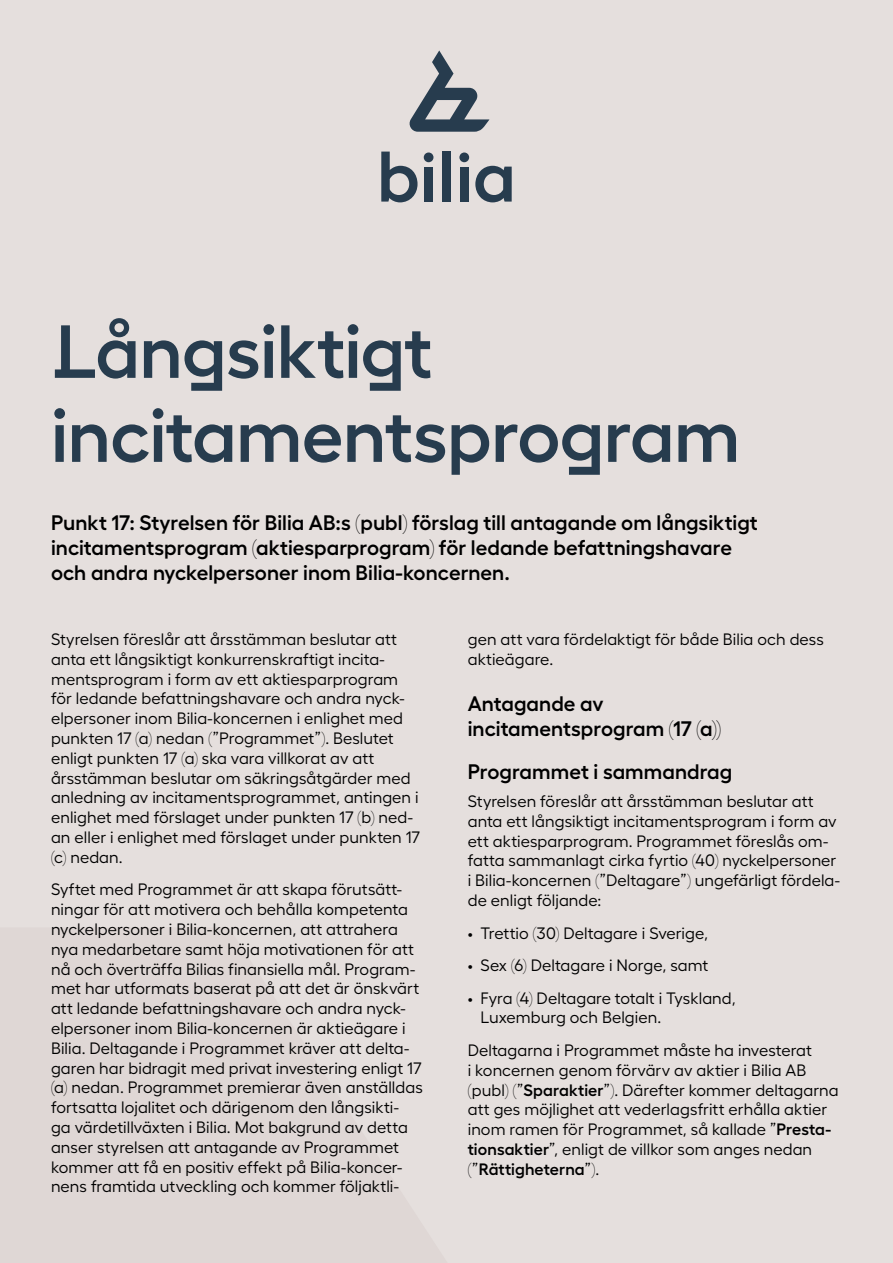
<style>
.page{position:relative;width:893px;height:1263px;background:#e5dfdd}
.page>*{position:absolute;margin:0;border:0;box-sizing:border-box;transform-origin:0 0}
.t1{font:700 75px/84px "Hellix Bilia Semi";letter-spacing:-.01em;color:#273c4e}
.t2{font:600 21px/25.2px "Hellix";color:#000}
.t3{font:16.5px/19.8px "Hellix";letter-spacing:.005em;color:#000}
.s1{font-weight:600}
</style>
<div class="page">
<div style="left:424px;top:152px;width:9px;height:10px;background:#273c4e;border-radius:50%"></div>
<div style="left:459px;top:152px;width:10px;height:10px;background:#273c4e;border-radius:50%"></div>
<div style="left:424px;top:167px;width:9px;height:35px;background:#273c4e"></div>
<div style="left:442px;top:152px;width:9px;height:50px;background:#273c4e"></div>
<div style="left:460px;top:167px;width:8px;height:35px;background:#273c4e"></div>
<svg style="left:475px;top:166px;width:37px;height:36px"></svg>
<svg style="left:381px;top:152px;width:37px;height:50px"></svg>
<svg style="left:409px;top:50px;width:80px;height:82px"></svg>
<h1 class="t1" style="left:51px;top:301px;width:691px">Långsiktigt incitamentsprogram</h1>
<p class="t2" style="left:51px;top:507px;width:708px">Punkt 17: Styrelsen för Bilia AB:s (publ) förslag till antagande om långsiktigt incitamentsprogram (aktiesparprogram) för ledande befattningshavare och andra nyckelpersoner inom Bilia-koncernen.</p>
<p class="t3" style="left:51px;top:628px;width:371px">Styrelsen föreslår att årsstämman beslutar att anta ett långsiktigt konkurrenskraftigt incita&shy;mentsprogram i form av ett aktiesparprogram för ledande befattningshavare och andra nyck&shy;elpersoner inom Bilia-koncernen i enlighet med punkten 17 (a) nedan (”Programmet”). Beslutet enligt punkten 17 (a) ska vara villkorat av att årsstämman beslutar om säkringsåtgärder med anledning av incitamentsprogrammet, antingen i enlighet med förslaget under punkten 17 (b) ned&shy;an eller i enlighet med förslaget under punkten 17 (c) nedan.</p>
<p class="t3" style="left:51px;top:878px;width:373px">Syftet med Programmet är att skapa förutsätt&shy;ningar för att motivera och behålla kompetenta nyckelpersoner i Bilia-koncernen, att attrahera nya medarbetare samt höja motivationen för att nå och överträffa Bilias finansiella mål. Program&shy;met har utformats baserat på att det är önskvärt att ledande befattningshavare och andra nyck&shy;elpersoner inom Bilia-koncernen är aktieägare i Bilia. Deltagande i Programmet kräver att delta&shy;garen har bidragit med privat investering enligt 17 (a) nedan. Programmet premierar även anställdas fortsatta lojalitet och därigenom den långsikti-<br>ga värdetillväxten i Bilia. Mot bakgrund av detta anser styrelsen att antagande av Programmet kommer att få en positiv effekt på Bilia-koncer&shy;nens framtida utveckling och kommer följaktli-</p>
<p class="t3" style="left:468px;top:628px;width:358px">gen att vara fördelaktigt för både Bilia och dess aktieägare.</p>
<p class="t2" style="left:468px;top:689px;width:255px">Antagande av incitamentsprogram (17 (a))</p>
<p class="t2" style="left:468px;top:756px;width:266px">Programmet i sammandrag</p>
<p class="t3" style="left:468px;top:790px;width:374px">Styrelsen föreslår att årsstämman beslutar att anta ett långsiktigt incitamentsprogram i form av ett aktiesparprogram. Programmet föreslås om&shy;fatta sammanlagt cirka fyrtio (40) nyckelpersoner i Bilia-koncernen (”Deltagare”) ungefärligt fördela&shy;de enligt följande:</p>
<p class="t3" style="left:468px;top:921px;width:242px">• Trettio (30) Deltagare i Sverige,</p>
<p class="t3" style="left:468px;top:954px;width:242px">• Sex (6) Deltagare i Norge, samt</p>
<p class="t3" style="left:480px;top:986px;width:257px;text-indent:-13px">• Fyra (4) Deltagare totalt i Tyskland,<br>Luxemburg och Belgien.</p>
<p class="t3" style="left:468px;top:1039px;width:372px">Deltagarna i Programmet måste ha investerat<br>i koncernen genom förvärv av aktier i Bilia AB (publ) (”<span class="s1">Sparaktier</span>”). Därefter kommer deltagarna att ges möjlighet att vederlagsfritt erhålla aktier inom ramen för Programmet, så kallade ”<span class="s1">Presta&shy;tionsaktier</span>”, enligt de villkor som anges nedan (”<span class="s1">Rättigheterna</span>”).</p>
</div>
